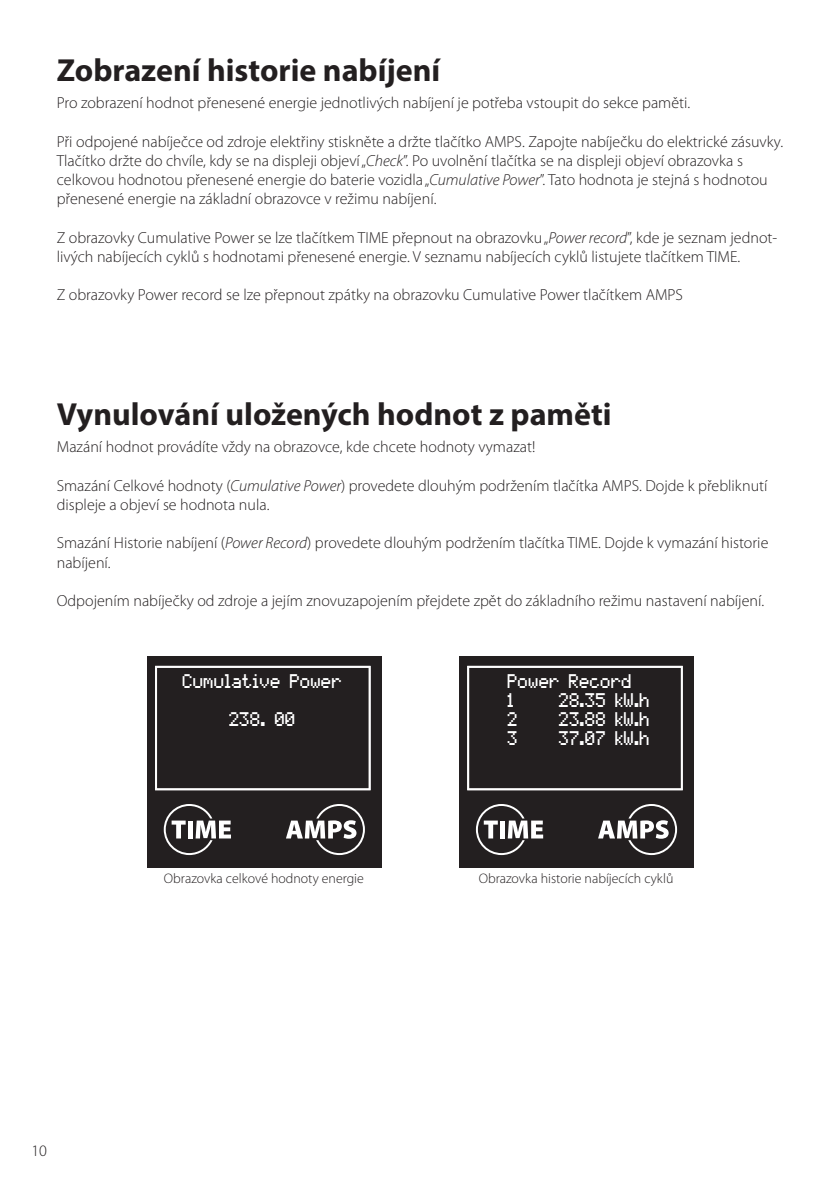
<style>
.page{position:relative;width:840px;height:1191px;background:#fff}
.page>*{position:absolute;margin:0;border:0;box-sizing:border-box;transform-origin:0 0}
.t1{font:700 32px "Myriad Pro";color:#231f20}
.Text_odstavcový{font:300 16px/19.2px "Myriad Pro";color:#231f20}
.Text_odstavcový_odrá{font:300 16px "Myriad Pro";color:#231f20}
.t2{font:15.8px/19px "pixelmix";color:#fff;scale:.89 1}
.Text_odstavcový-2{font:300 13.8px "Myriad Pro";color:#231f20}
.s1{font-style:italic}
</style>
<div class="page">
<div style="left:147px;top:656px;width:234px;height:212px;background:#231f20"></div>
<svg style="left:164px;top:804px;width:67px;height:51px"></svg>
<svg style="left:286px;top:804px;width:79px;height:51px"></svg>
<div style="left:155px;top:666px;width:215px;height:124px;border:2px solid #fff"></div>
<div style="left:459px;top:656px;width:234px;height:212px;background:#231f20"></div>
<svg style="left:475px;top:804px;width:68px;height:51px"></svg>
<svg style="left:598px;top:804px;width:78px;height:51px"></svg>
<div style="left:467px;top:666px;width:215px;height:124px;border:2px solid #fff"></div>
<p class="t1" style="left:57px;top:49px;width:385px">Zobrazení historie nabíjení</p>
<p class="Text_odstavcový" style="left:57px;top:93px;width:634px">Pro zobrazení hodnot přenesené energie jednotlivých nabíjení je potřeba vstoupit do sekce paměti.</p>
<p class="Text_odstavcový" style="left:57px;top:132px;width:727px">Při odpojené nabíječce od zdroje elektřiny stiskněte a držte tlačítko AMPS. Zapojte nabíječku do elektrické zásuvky.<br>Tlačítko držte do chvíle, kdy se na displeji objeví „<span class="s1">Check</span>”. Po uvolnění tlačítka se na displeji objeví obrazovka s celkovou hodnotou přenesené energie do baterie vozidla „<span class="s1">Cumulative Power</span>”. Tato hodnota je stejná s hodnotou přenesené energie na základní obrazovce v režimu nabíjení.</p>
<p class="Text_odstavcový" style="left:57px;top:228px;width:721px">Z obrazovky Cumulative Power se lze tlačítkem TIME přepnout na obrazovku „<span class="s1">Power record</span>”, kde je seznam jednot&shy;livých nabíjecích cyklů s hodnotami přenesené energie. V seznamu nabíjecích cyklů listujete tlačítkem TIME.</p>
<p class="Text_odstavcový" style="left:57px;top:285px;width:627px">Z obrazovky Power record se lze přepnout zpátky na obrazovku Cumulative Power tlačítkem AMPS</p>
<p class="t1" style="left:57px;top:393px;width:556px">Vynulování uložených hodnot z paměti</p>
<p class="Text_odstavcový" style="left:57px;top:437px;width:480px">Mazání hodnot provádíte vždy na obrazovce, kde chcete hodnoty vymazat!</p>
<p class="Text_odstavcový" style="left:57px;top:476px;width:711px">Smazání Celkové hodnoty (<span class="s1">Cumulative Power</span>) provedete dlouhým podržením tlačítka AMPS. Dojde k přebliknutí displeje a objeví se hodnota nula.</p>
<p class="Text_odstavcový" style="left:57px;top:533px;width:712px">Smazání Historie nabíjení (<span class="s1">Power Record</span>) provedete dlouhým podržením tlačítka TIME. Dojde k vymazání historie nabíjení.</p>
<p class="Text_odstavcový" style="left:57px;top:591px;width:708px">Odpojením nabíječky od zdroje a jejím znovuzapojením přejdete zpět do základního režimu nastavení nabíjení.</p>
<p class="t2" style="left:183px;top:673px;width:181px">Cumulative Power</p>
<p class="t2" style="left:229px;top:711px;width:76px">238. 00</p>
<p class="t2" style="left:507px;top:673px;width:141px">Power Record<br>1</p>
<p class="t2" style="left:559px;top:692px;width:104px">28.35 kW.h</p>
<p class="t2" style="left:507px;top:711px;width:13px">2</p>
<p class="t2" style="left:559px;top:711px;width:104px">23.88 kW.h</p>
<p class="t2" style="left:507px;top:730px;width:13px">3</p>
<p class="t2" style="left:559px;top:730px;width:104px">37.07 kW.h</p>
<p class="Text_odstavcový-2" style="left:164px;top:870px;width:201px">Obrazovka celkové hodnoty energie</p>
<p class="Text_odstavcový-2" style="left:478px;top:870px;width:196px">Obrazovka historie nabíjecích cyklů</p>
<p class="Text_odstavcový_odrá" style="left:31px;top:1141px;width:17px">10</p>
</div>
